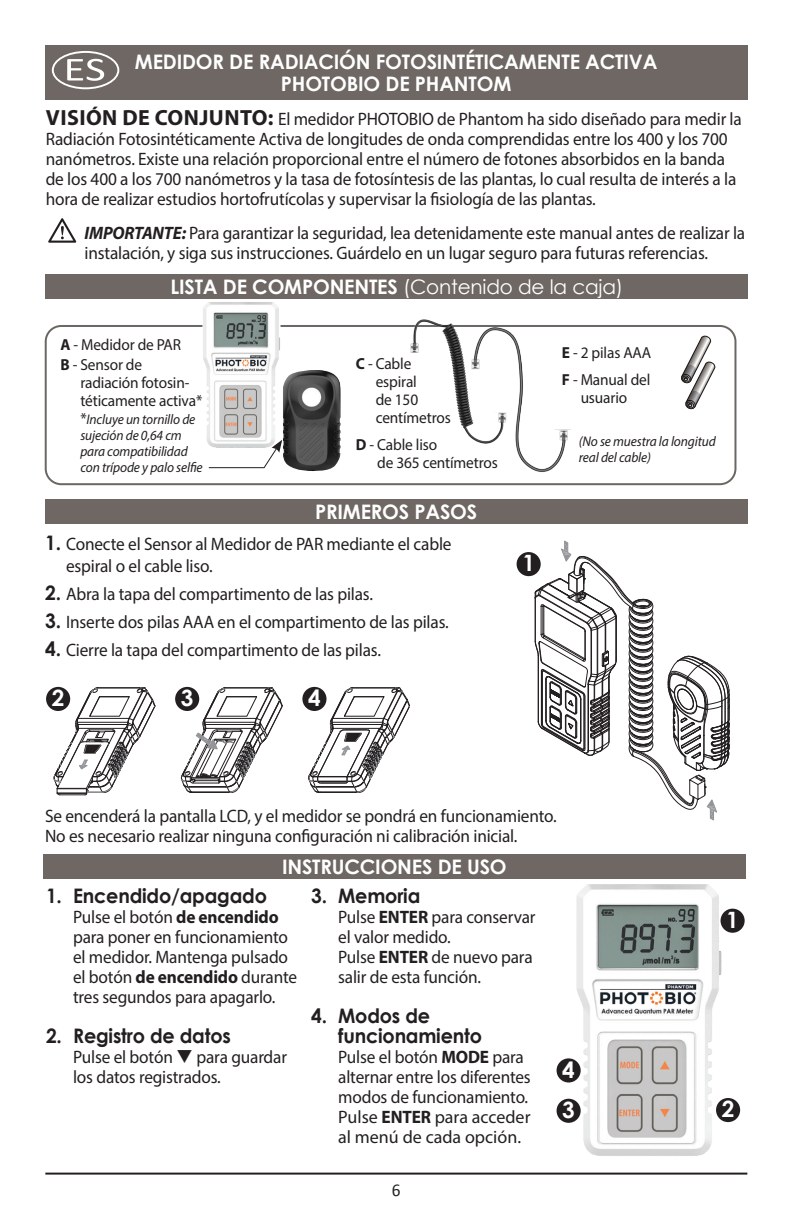
<style>
.page{position:relative;width:792px;height:1224px;background:#fff}
.page>*{position:absolute;margin:0;border:0;box-sizing:border-box;transform-origin:0 0}
.Section_head_-_High{font:700 22.4px "Century Gothic";color:#fff}
.Section_head_-_High-2{font:700 20px/22px "Century Gothic";letter-spacing:-.01em;color:#fff;text-align:center}
.Heading_2_-_Initial{font:700 20px/20px "Century Gothic";letter-spacing:-.01em;color:#231f20;scale:.96 1}
.Section_head_-_High-3{font:20px "Century Gothic";letter-spacing:-.01em;color:#fff}
.Body_Text{font:18px/20px "Myriad Pro";letter-spacing:-.01em;color:#231f20;scale:.96 1}
.Warning_Text{font:18px/20px "Myriad Pro";letter-spacing:-.01em;color:#231f20;scale:.96 1}
.Body_Text-2{font:18px/20px "Myriad Pro";letter-spacing:-.01em;color:#231f20}
.t1{font:18px "Calibri";color:#231f20;scale:.96 1}
.Body_Text-3{font:16px/18px "Myriad Pro";letter-spacing:-.01em;color:#231f20;scale:.96 1}
.Body_Text-4{font:italic 14px/16px "Myriad Pro";letter-spacing:-.01em;color:#231f20;scale:.96 1}
.s1{font-weight:700;font-size:22px}
.s2{font-weight:700;font-style:italic}
.s3{font-weight:700}
.s4{font-style:normal;font-size:16px}
.s5{font-family:"Century Gothic";font-weight:700;font-size:20px}
</style>
<div class="page">
<div style="left:46px;top:274px;width:702px;height:24px;background:#6e6763"></div>
<svg style="left:48px;top:218px;width:28px;height:25px"></svg>
<div style="left:43px;top:854px;width:703px;height:25px;background:#6e6763"></div>
<div style="left:45px;top:500px;width:702px;height:24px;background:#6e6763"></div>
<img style="left:571px;top:884px;width:151px;height:289px">
<div style="left:721px;top:909px;width:24px;height:24px;background:#231f20;border-radius:50%"></div>
<div style="left:557px;top:1099px;width:24px;height:24px;background:#231f20;border-radius:50%"></div>
<div style="left:557px;top:1058px;width:24px;height:25px;background:#231f20;border-radius:50%"></div>
<div style="left:716px;top:1098px;width:24px;height:24px;background:#231f20;border-radius:50%"></div>
<svg style="left:54px;top:687px;width:102px;height:108px"></svg>
<svg style="left:308px;top:687px;width:102px;height:106px"></svg>
<svg style="left:181px;top:687px;width:102px;height:106px"></svg>
<svg style="left:535px;top:541px;width:195px;height:279px"></svg>
<div style="left:517px;top:552px;width:24px;height:24px;background:#231f20;border-radius:50%"></div>
<div style="left:175px;top:687px;width:24px;height:24px;background:#231f20;border-radius:50%"></div>
<div style="left:302px;top:687px;width:25px;height:24px;background:#231f20;border-radius:50%"></div>
<div style="left:46px;top:687px;width:24px;height:24px;background:#231f20;border-radius:50%"></div>
<div style="left:45px;top:45px;width:702px;height:54px;background:#6e6763"></div>
<svg style="left:52px;top:51px;width:67px;height:38px"></svg>
<div style="left:45px;top:325px;width:691px;height:160px;border:2px solid #6b6863;border-radius:16px"></div>
<img style="left:511px;top:326px;width:60px;height:146px">
<svg style="left:681px;top:335px;width:35px;height:75px"></svg>
<img style="left:410px;top:319px;width:101px;height:125px">
<img style="left:283px;top:370px;width:58px;height:102px">
<svg style="left:202px;top:302px;width:80px;height:167px"></svg>
<hr style="left:45px;top:1173px;width:702px;height:2px;background:#231f20">
<p class="Section_head_-_High-2" style="left:135px;top:50px;width:524px">MEDIDOR DE RADIACIÓN FOTOSINTÉTICAMENTE ACTIVA<br>PHOTOBIO DE PHANTOM</p>
<p class="Body_Text" style="left:46px;top:108px;width:727px"><span class="s1">VISIÓN DE CONJUNTO:</span> El medidor PHOTOBIO de Phantom ha sido diseñado para medir la Radiación Fotosintéticamente Activa de longitudes de onda comprendidas entre los 400 y los 700 nanómetros. Existe una relación proporcional entre el número de fotones absorbidos en la banda de los 400 a los 700 nanómetros y la tasa de fotosíntesis de las plantas, lo cual resulta de interés a la hora de realizar estudios hortofrutícolas y supervisar la fisiología de las plantas.</p>
<p class="Warning_Text" style="left:85px;top:223px;width:690px"><span class="s2">IMPORTANTE:</span> Para garantizar la seguridad, lea detenidamente este manual antes de realizar la instalación, y siga sus instrucciones. Guárdelo en un lugar seguro para futuras referencias.</p>
<p class="Section_head_-_High-3" style="left:171px;top:273px;width:454px"><span class="s3">LISTA DE COMPONENTES</span> (Contenido de la caja)</p>
<p class="Body_Text-3" style="left:60px;top:335px;width:127px"><span class="s3">A</span> - Medidor de PAR</p>
<p class="Body_Text-3" style="left:80px;top:355px;width:129px;text-indent:-20px"><span class="s3">B</span> - Sensor de radiación fotosin&shy;téticamente activa*</p>
<p class="Body_Text-4" style="left:80px;top:411px;width:129px"><span class="s4">*</span>Incluye un tornillo de sujeción de 0,64 cm para compatibilidad con trípode y palo selfie</p>
<p class="Body_Text-3" style="left:376px;top:354px;width:80px;text-indent:-20px"><span class="s3">C</span> - Cable espiral<br>de 150 centímetros</p>
<p class="Body_Text-3" style="left:377px;top:435px;width:127px;text-indent:-21px"><span class="s3">D</span> - Cable liso<br>de 365 centímetros</p>
<p class="Section_head_-_High-2" style="left:315px;top:500px;width:164px">PRIMEROS PASOS</p>
<p class="Body_Text" style="left:66px;top:533px;width:403px;line-height:21.6px;text-indent:-21px"><span class="s5">1.</span> Conecte el Sensor al Medidor de PAR mediante el cable espiral o el cable liso.</p>
<p class="Body_Text" style="left:45px;top:583px;width:343px"><span class="s5">2.</span> Abra la tapa del compartimento de las pilas.</p>
<p class="Body_Text" style="left:45px;top:611px;width:422px"><span class="s5">3.</span> Inserte dos pilas AAA en el compartimento de las pilas.</p>
<p class="Body_Text" style="left:45px;top:639px;width:351px"><span class="s5">4.</span> Cierre la tapa del compartimento de las pilas.</p>
<p class="Section_head_-_High" style="left:52px;top:681px;width:14px">2</p>
<p class="Section_head_-_High" style="left:181px;top:681px;width:14px">3</p>
<p class="Section_head_-_High" style="left:308px;top:681px;width:14px">4</p>
<p class="Section_head_-_High" style="left:522px;top:546px;width:14px">1</p>
<p class="Body_Text-3" style="left:562px;top:343px;width:95px"><span class="s3">E</span> - 2 pilas AAA</p>
<p class="Body_Text-3" style="left:562px;top:370px;width:94px;text-align:center"><span class="s3">F</span> - Manual del usuario</p>
<p class="Body_Text-4" style="left:579px;top:433px;width:144px">(No se muestra la longitud real del cable)</p>
<p class="Body_Text" style="left:45px;top:806px;width:535px">Se encenderá la pantalla LCD, y el medidor se pondrá en funcionamiento.<br>No es necesario realizar ninguna configuración ni calibración inicial.</p>
<p class="Section_head_-_High-2" style="left:282px;top:855px;width:226px">INSTRUCCIONES DE USO</p>
<p class="Heading_2_-_Initial" style="left:46px;top:885px;width:232px">1. Encendido/apagado</p>
<p class="Body_Text" style="left:73px;top:907px;width:235px">Pulse el botón <span class="s3">de encendido </span>para poner en funcionamiento el medidor. Mantenga pulsado el botón <span class="s3">de encendido</span> durante tres segundos para apagarlo.</p>
<p class="Heading_2_-_Initial" style="left:46px;top:1025px;width:194px">2. Registro de datos</p>
<p class="Body_Text" style="left:73px;top:1047px;width:224px">Pulse el botón ❑ para guardar los datos registrados.</p>
<p class="Heading_2_-_Initial" style="left:311px;top:885px;width:115px">3. Memoria</p>
<p class="Body_Text" style="left:338px;top:907px;width:207px">Pulse <span class="s3">ENTER</span> para conservar el valor medido.</p>
<p class="Body_Text" style="left:338px;top:947px;width:204px">Pulse <span class="s3">ENTER</span> de nuevo para salir de esta función.</p>
<p class="Heading_2_-_Initial" style="left:338px;top:1005px;width:151px;text-indent:-27px">4. Modos de funcionamiento</p>
<p class="Body_Text" style="left:338px;top:1047px;width:202px">Pulse el botón <span class="s3">MODE</span> para alternar entre los diferentes modos de funcionamiento.</p>
<p class="Body_Text-2" style="left:338px;top:1107px;width:194px">Pulse <span class="s3">ENTER</span> para acceder al menú de cada opción.</p>
<p class="t1" style="left:392px;top:1179px;width:11px">6</p>
<p class="Section_head_-_High" style="left:562px;top:1053px;width:14px">4</p>
<p class="Section_head_-_High" style="left:562px;top:1093px;width:14px">3</p>
<p class="Section_head_-_High" style="left:726px;top:903px;width:14px">1</p>
<p class="Section_head_-_High" style="left:722px;top:1092px;width:14px">2</p>
</div>
